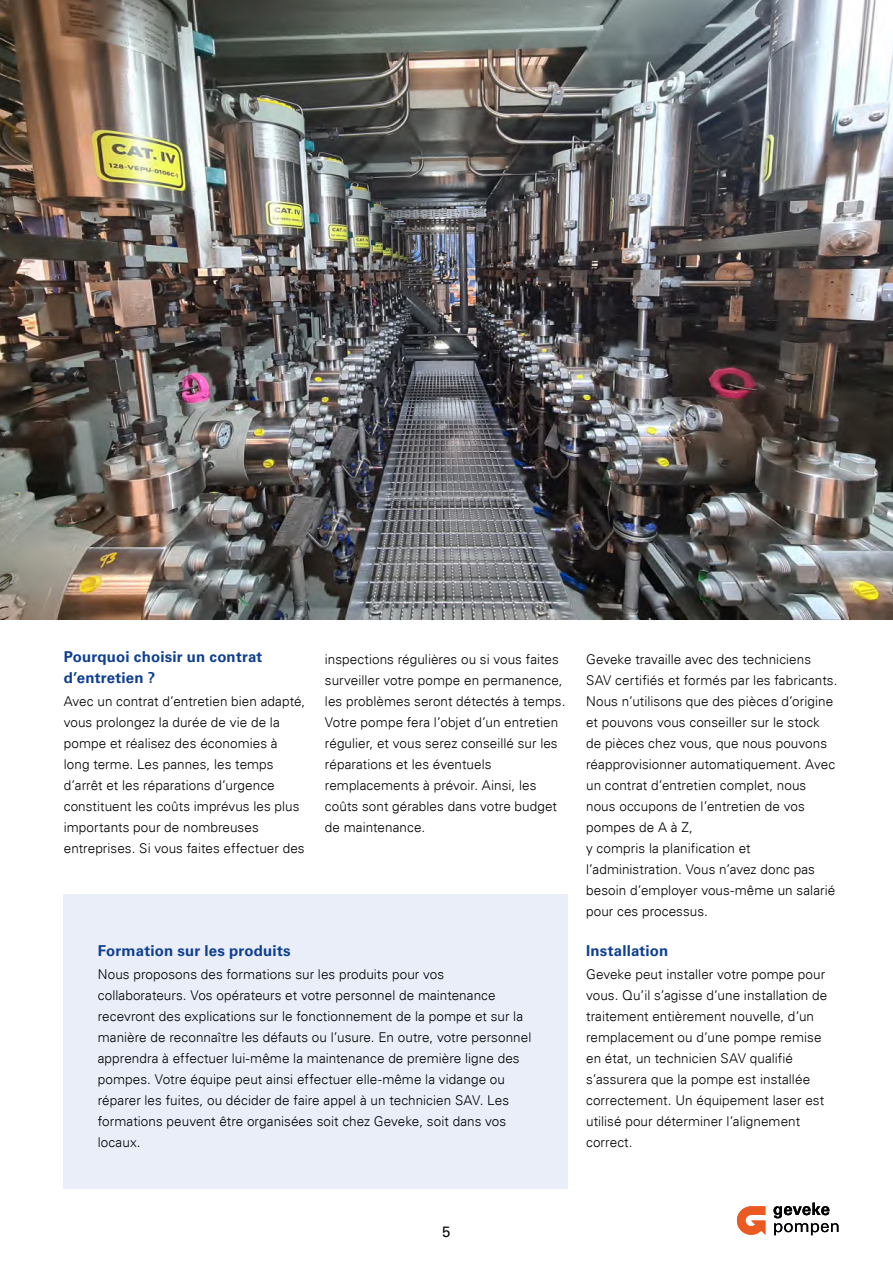
<style>
.page{position:relative;width:893px;height:1263px;background:#fff}
.page>*{position:absolute;margin:0;border:0;box-sizing:border-box;transform-origin:0 0}
.t1{font:700 15px/21px "Univers LT Std";letter-spacing:.015em;color:#0f3f93}
.t2{font:15px "Univers LT Std";color:#000}
.t3{font:300 13.5px/21px "Univers LT";letter-spacing:.005em;color:#000}
</style>
<div class="page">
<svg style="left:773px;top:1202px;width:65px;height:33px"></svg>
<svg style="left:737px;top:1206px;width:28px;height:29px"></svg>
<div style="left:64px;top:895px;width:504px;height:294px;background:#e9eef9"></div>
<img style="left:0;top:0;width:893px;height:620px">
<p class="t1" style="left:64px;top:647px;width:200px">Pourquoi choisir un contrat d’entretien ?</p>
<p class="t3" style="left:64px;top:691px;width:243px">Avec un contrat d’entretien bien adapté, vous prolongez la durée de vie de la pompe et réalisez des économies à long terme. Les pannes, les temps d’arrêt et les réparations d’urgence constituent les coûts imprévus les plus importants pour de nombreuses entreprises. Si vous faites effectuer des</p>
<p class="t3" style="left:325px;top:649px;width:242px">inspections régulières ou si vous faites surveiller votre pompe en permanence, les problèmes seront détectés à temps.<br>Votre pompe fera l’objet d’un entretien régulier, et vous serez conseillé sur les réparations et les éventuels remplacements à prévoir. Ainsi, les coûts sont gérables dans votre budget de maintenance.</p>
<p class="t3" style="left:586px;top:649px;width:253px">Geveke travaille avec des techniciens SAV certifiés et formés par les fabricants.<br>Nous n’utilisons que des pièces d’origine et pouvons vous conseiller sur le stock de pièces chez vous, que nous pouvons réapprovisionner automatiquement. Avec un contrat d’entretien complet, nous nous occupons de l’entretien de vos pompes de A à Z,<br>y compris la planification et l’administration. Vous n’avez donc pas besoin d’employer vous-même un salarié pour ces processus.</p>
<p class="t1" style="left:586px;top:941px;width:84px">Installation</p>
<p class="t3" style="left:586px;top:964px;width:243px">Geveke peut installer votre pompe pour vous. Qu’il s’agisse d’une installation de traitement entièrement nouvelle, d’un remplacement ou d’une pompe remise en état, un technicien SAV qualifié s’assurera que la pompe est installée correctement. Un équipement laser est utilisé pour déterminer l’alignement correct.</p>
<p class="t1" style="left:98px;top:941px;width:194px">Formation sur les produits</p>
<p class="t3" style="left:98px;top:964px;width:435px">Nous proposons des formations sur les produits pour vos collaborateurs. Vos opérateurs et votre personnel de maintenance recevront des explications sur le fonctionnement de la pompe et sur la manière de reconnaître les défauts ou l’usure. En outre, votre personnel apprendra à effectuer lui-même la maintenance de première ligne des pompes. Votre équipe peut ainsi effectuer elle-même la vidange ou réparer les fuites, ou décider de faire appel à un technicien SAV. Les formations peuvent être organisées soit chez Geveke, soit dans vos locaux.</p>
<p class="t2" style="left:442px;top:1223px;width:10px">5</p>
</div>
